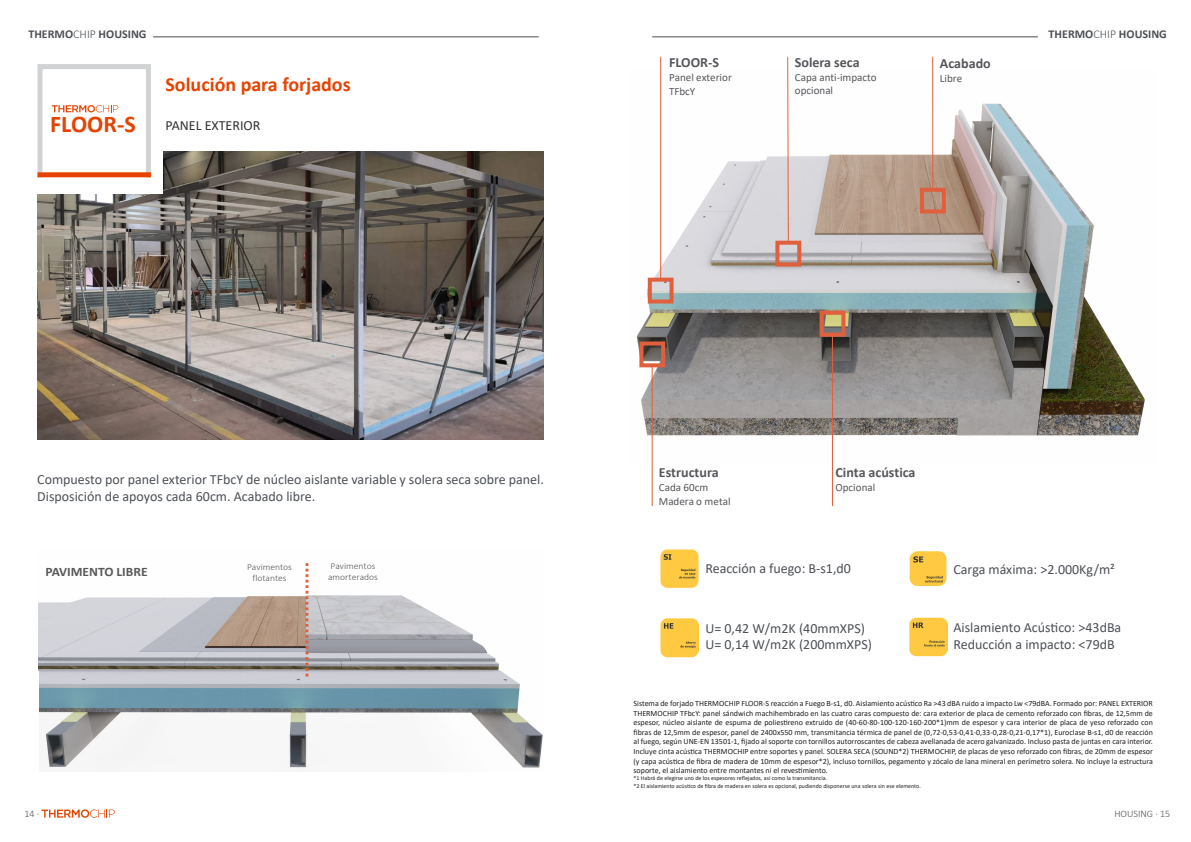
<style>
.page{position:relative;width:1191px;height:842px;background:#fff}
.page>*{position:absolute;margin:0;border:0;box-sizing:border-box;transform-origin:0 0}
.t1{font:700 24px "Calibri";color:#e34401}
.t2{font:700 20px "Calibri";color:#e74300}
.t3{font:14px "Calibri";color:#4d5056}
.t4{font:14px/16.8px "Calibri";color:#4d5156}
.t5{font:700 14px "Calibri";color:#56575b}
.t6{font:14px "Calibri";color:#323332}
.t7{font:700 12.9px "Calibri";color:#595959;scale:1.05 1}
.t8{font:700 12px "Calibri";color:#4d5156}
.t9{font:11px/13.2px "Calibri";color:#56575b}
.t10{font:300 10px "Calibri";color:#4d5156}
.t11{font:300 9.2px/11.1px "Calibri";color:#595959;text-align:center;scale:1.05 1}
.t12{font:8px/9.6px "Calibri";color:#231f20;text-align:justify}
.t13{font:6px "Calibri";color:#231f20}
.s1{font-weight:300}
</style>
<div class="page">
<svg style="left:42px;top:809px;width:73px;height:9px"></svg>
<hr style="left:153px;top:37px;width:386px;height:1px;background:#4b4c4d">
<hr style="left:652px;top:37px;width:385px;height:1px;background:#4b4c4d">
<img style="left:37px;top:152px;width:507px;height:287px">
<div style="left:26px;top:48px;width:137px;height:146px;background:#fff"></div>
<img style="left:660px;top:549px;width:38px;height:39px">
<img style="left:661px;top:618px;width:37px;height:40px">
<img style="left:909px;top:617px;width:38px;height:40px">
<img style="left:40px;top:670px;width:503px;height:98px">
<img style="left:39px;top:596px;width:266px;height:75px">
<img style="left:308px;top:563px;width:191px;height:107px">
<svg style="left:305px;top:563px;width:3px;height:115px"></svg>
<img style="left:636px;top:70px;width:509px;height:394px">
<div style="left:648px;top:278px;width:25px;height:25px;border:4px solid #e05f3d"></div>
<hr style="left:660px;top:57px;width:1px;height:223px;background:#e05f3d">
<div style="left:639px;top:341px;width:26px;height:26px;border:4px solid #e05f3d"></div>
<div style="left:819px;top:311px;width:26px;height:26px;border:4px solid #e05f3d"></div>
<div style="left:775px;top:241px;width:26px;height:26px;border:4px solid #e05f3d"></div>
<div style="left:920px;top:188px;width:25px;height:25px;border:4px solid #e05f3d"></div>
<hr style="left:652px;top:365px;width:1px;height:141px;background:#e05f3d">
<hr style="left:832px;top:335px;width:1px;height:171px;background:#e05f3d">
<svg style="left:787px;top:56px;width:2px;height:187px"></svg>
<hr style="left:932px;top:57px;width:1px;height:133px;background:#e05f3d">
<div style="left:37px;top:64px;width:114px;height:116px;border:5px solid #d1d2d4"></div>
<div style="left:37px;top:172px;width:114px;height:5px;background:#e74300"></div>
<img style="left:909px;top:551px;width:37px;height:35px">
<svg style="left:52px;top:105px;width:66px;height:7px"></svg>
<p class="t8" style="left:28px;top:25px;width:120px">THERMO<span class="s1">CHIP</span> HOUSING</p>
<p class="t8" style="left:1048px;top:26px;width:120px">THERMO<span class="s1">CHIP</span> HOUSING</p>
<p class="t1" style="left:50px;top:107px;width:87px">FLOOR-S</p>
<p class="t2" style="left:165px;top:70px;width:187px">Solución para forjados</p>
<p class="t6" style="left:165px;top:116px;width:96px">PANEL EXTERIOR</p>
<p class="t5" style="left:669px;top:53px;width:51px">FLOOR-S</p>
<p class="t9" style="left:669px;top:71px;width:64px">Panel exterior<br>TFbcY</p>
<p class="t5" style="left:795px;top:53px;width:66px">Solera seca</p>
<p class="t9" style="left:795px;top:71px;width:83px">Capa anti-impacto opcional</p>
<p class="t5" style="left:940px;top:53px;width:52px">Acabado</p>
<p class="t9" style="left:940px;top:71px;width:24px">Libre</p>
<p class="t4" style="left:37px;top:470px;width:508px">Compuesto por panel exterior TFbcY de núcleo aislante variable y solera seca sobre panel.<br>Disposición de apoyos cada 60cm. Acabado libre.</p>
<p class="t5" style="left:659px;top:463px;width:61px">Estructura</p>
<p class="t9" style="left:659px;top:481px;width:73px">Cada 60cm<br>Madera o metal</p>
<p class="t5" style="left:835px;top:463px;width:82px">Cinta acústica</p>
<p class="t9" style="left:835px;top:481px;width:41px">Opcional</p>
<p class="t7" style="left:46px;top:562px;width:99px">PAVIMENTO LIBRE</p>
<p class="t11" style="left:247px;top:561px;width:44px">Pavimentos flotantes</p>
<p class="t11" style="left:328px;top:561px;width:49px;text-align:left">Pavimentos amorterados</p>
<p class="t3" style="left:705px;top:559px;width:147px">Reacción a fuego: B-s1,d0</p>
<p class="t3" style="left:953px;top:559px;width:163px">Carga máxima: &gt;2.000Kg/m²</p>
<p class="t3" style="left:705px;top:618px;width:161px">U= 0,42 W/m2K (40mmXPS)</p>
<p class="t3" style="left:705px;top:635px;width:168px">U= 0,14 W/m2K (200mmXPS)</p>
<p class="t3" style="left:953px;top:618px;width:169px">Aislamiento Acústico: &gt;43dBa</p>
<p class="t3" style="left:953px;top:634px;width:163px">Reducción a impacto: &lt;79dB</p>
<p class="t12" style="left:633px;top:698px;width:521px">Sistema de forjado THERMOCHIP FLOOR-S reacción a Fuego B-s1, d0. Aislamiento acústico Ra &gt;43 dBA ruido a impacto Lw &lt;79dBA. Formado por: PANEL EXTERIOR THERMOCHIP TFbcY: panel sándwich machihembrado en las cuatro caras compuesto de: cara exterior de placa de cemento reforzado con fibras, de 12,5mm de espesor, núcleo aislante de espuma de poliestireno extruido de (40-60-80-100-120-160-200*1)mm de espesor y cara interior de placa de yeso reforzado con fibras de 12,5mm de espesor, panel de 2400x550 mm, transmitancia térmica de panel de (0,72-0,53-0,41-0,33-0,28-0,21-0,17*1), Euroclase B-s1, d0 de reacción al fuego, según UNE-EN 13501-1, fijado al soporte con tornillos autorroscantes de cabeza avellanada de acero galvanizado. Incluso pasta de juntas en cara interior.<br>Incluye cinta acústica THERMOCHIP entre soportes y panel. SOLERA SECA (SOUND*2) THERMOCHIP, de placas de yeso reforzado con fibras, de 20mm de espesor (y capa acústica de fibra de madera de 10mm de espesor*2), incluso tornillos, pegamento y zócalo de lana mineral en perímetro solera. No incluye la estructura soporte, el aislamiento entre montantes ni el revestimiento.</p>
<p class="t13" style="left:633px;top:774px;width:195px">*1 Habrá de elegirse uno de los espesores reflejados, así como la transmitancia.</p>
<p class="t13" style="left:633px;top:781px;width:289px">*2 El aislamiento acústico de fibra de madera en solera es opcional, pudiendo disponerse una solera sin ese elemento.</p>
<p class="t10" style="left:24px;top:807px;width:16px">14 ·</p>
<p class="t10" style="left:1114px;top:807px;width:57px">HOUSING · 15</p>
</div>
